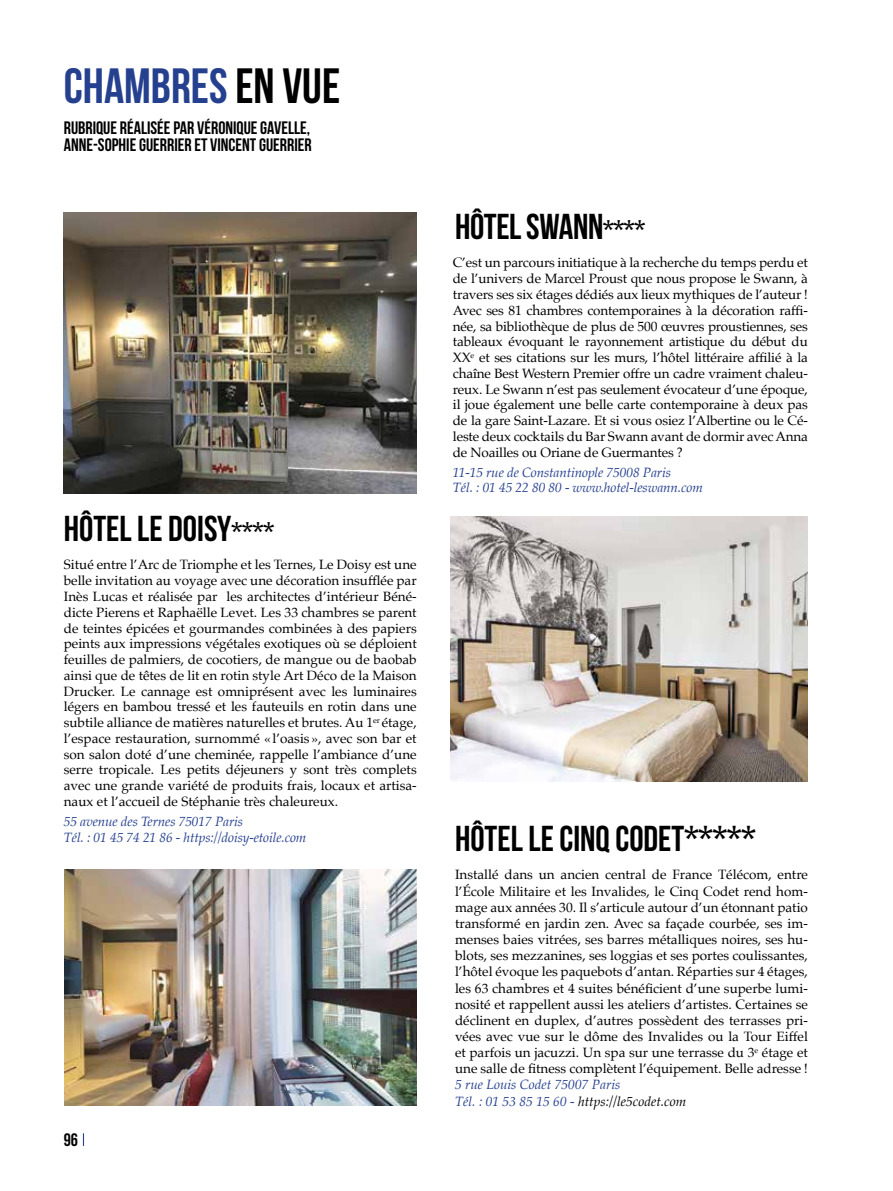
<style>
.page{position:relative;width:893px;height:1191px;background:#fff}
.page>*{position:absolute;margin:0;border:0;box-sizing:border-box;transform-origin:0 0}
.t1{font:700 49.5px "Bebas Neue";color:#25408f}
.t2{font:700 36px "Bebas Neue";color:#000}
.t3{font:18px/17.2px "Bebas Neue";color:#000}
.t4{font:13.5px/15.8px "Palatino";color:#000;text-align:justify}
.t5{font:italic 13.5px/15.8px "Palatino";letter-spacing:-.01em;color:#25408f}
.s1{font-weight:400;color:#000}
.s2{font-size:27px}
.s3{color:#000}
</style>
<div class="page">
<svg style="left:83px;top:1133px;width:1px;height:12px"></svg>
<img style="left:64px;top:212px;width:353px;height:281px">
<img style="left:451px;top:516px;width:357px;height:266px">
<img style="left:65px;top:870px;width:352px;height:235px">
<h1 class="t1" style="left:64px;top:59px;width:278px">CHAMBRES <span class="s1">EN VUE</span></h1>
<h3 class="t3" style="left:64px;top:118px;width:249px">RUBRIQUE RÉALISÉE PAR VÉRONIQUE GAVELLE,<br>ANNE-SOPHIE GUERRIER ET VINCENT GUERRIER</h3>
<h2 class="t2" style="left:64px;top:508px;width:212px">HÔTEL LE DOISY<span class="s2">****</span></h2>
<p class="t4" style="left:64px;top:557px;width:354px">Situé entre l’Arc de Triomphe et les Ternes, Le Doisy est une belle invitation au voyage avec une décoration insufflée par Inès Lucas et réalisée par les architectes d’intérieur Béné&shy;dicte Pierens et Raphaëlle Levet. Les 33 chambres se parent de teintes épicées et gourmandes combinées à des papiers peints aux impressions végétales exotiques où se déploient feuilles de palmiers, de cocotiers, de mangue ou de baobab ainsi que de têtes de lit en rotin style Art Déco de la Maison Drucker. Le cannage est omniprésent avec les luminaires légers en bambou tressé et les fauteuils en rotin dans une subtile alliance de matières naturelles et brutes. Au 1<sup>er</sup> étage, l’espace restauration, surnommé « l’oasis», avec son bar et son salon doté d’une cheminée, rappelle l’ambiance d’une serre tropicale. Les petits déjeuners y sont très complets avec une grande variété de produits frais, locaux et artisa&shy;naux et l’accueil de Stéphanie très chaleureux.</p>
<p class="t5" style="left:64px;top:813px;width:244px">55 avenue des Ternes 75017 Paris<br>Tél. : 01 45 74 21 86 - https://doisy-etoile.com</p>
<h3 class="t3" style="left:64px;top:1130px;width:16px">96</h3>
<h2 class="t2" style="left:455px;top:207px;width:192px">HÔTEL SWANN<span class="s2">****</span></h2>
<p class="t4" style="left:453px;top:255px;width:357px">C’est un parcours initiatique à la recherche du temps perdu et de l’univers de Marcel Proust que nous propose le Swann, à travers ses six étages dédiés aux lieux mythiques de l’auteur !<br>Avec ses 81 chambres contemporaines à la décoration raffi&shy;née, sa bibliothèque de plus de 500 œuvres proustiennes, ses tableaux évoquant le rayonnement artistique du début du XX<sup>e</sup> et ses citations sur les murs, l’hôtel littéraire affilié à la chaîne Best Western Premier offre un cadre vraiment chaleu&shy;reux. Le Swann n’est pas seulement évocateur d’une époque, il joue également une belle carte contemporaine à deux pas de la gare Saint-Lazare. Et si vous osiez l’Albertine ou le Cé&shy;leste deux cocktails du Bar Swann avant de dormir avec Anna de Noailles ou Oriane de Guermantes ?</p>
<p class="t5" style="left:453px;top:464px;width:252px">11-15 rue de Constantinople 75008 Paris<br>Tél. : 01 45 22 80 80 - www.hotel-leswann.com</p>
<h2 class="t2" style="left:455px;top:819px;width:302px">HÔTEL LE CINQ CODET*****</h2>
<p class="t4" style="left:455px;top:866px;width:354px;line-height:16.2px">Installé dans un ancien central de France Télécom, entre l’École Militaire et les Invalides, le Cinq Codet rend hom&shy;mage aux années 30. Il s’articule autour d’un étonnant patio transformé en jardin zen. Avec sa façade courbée, ses im&shy;menses baies vitrées, ses barres métalliques noires, ses hu&shy;blots, ses mezzanines, ses loggias et ses portes coulissantes, l’hôtel évoque les paquebots d’antan. Réparties sur 4 étages, les 63 chambres et 4 suites bénéficient d’une superbe lumi&shy;nosité et rappellent aussi les ateliers d’artistes. Certaines se déclinent en duplex, d’autres possèdent des terrasses pri&shy;vées avec vue sur le dôme des Invalides ou la Tour Eiffel et parfois un jacuzzi. Un spa sur une terrasse du 3<sup>e</sup> étage et une salle de fitness complètent l’équipement. Belle adresse !</p>
<p class="t5" style="left:455px;top:1076px;width:233px;line-height:16.6px">5 rue Louis Codet 75007 Paris<br>Tél. : 01 53 85 15 60 - <span class="s3">https://le5codet.com</span></p>
</div>
